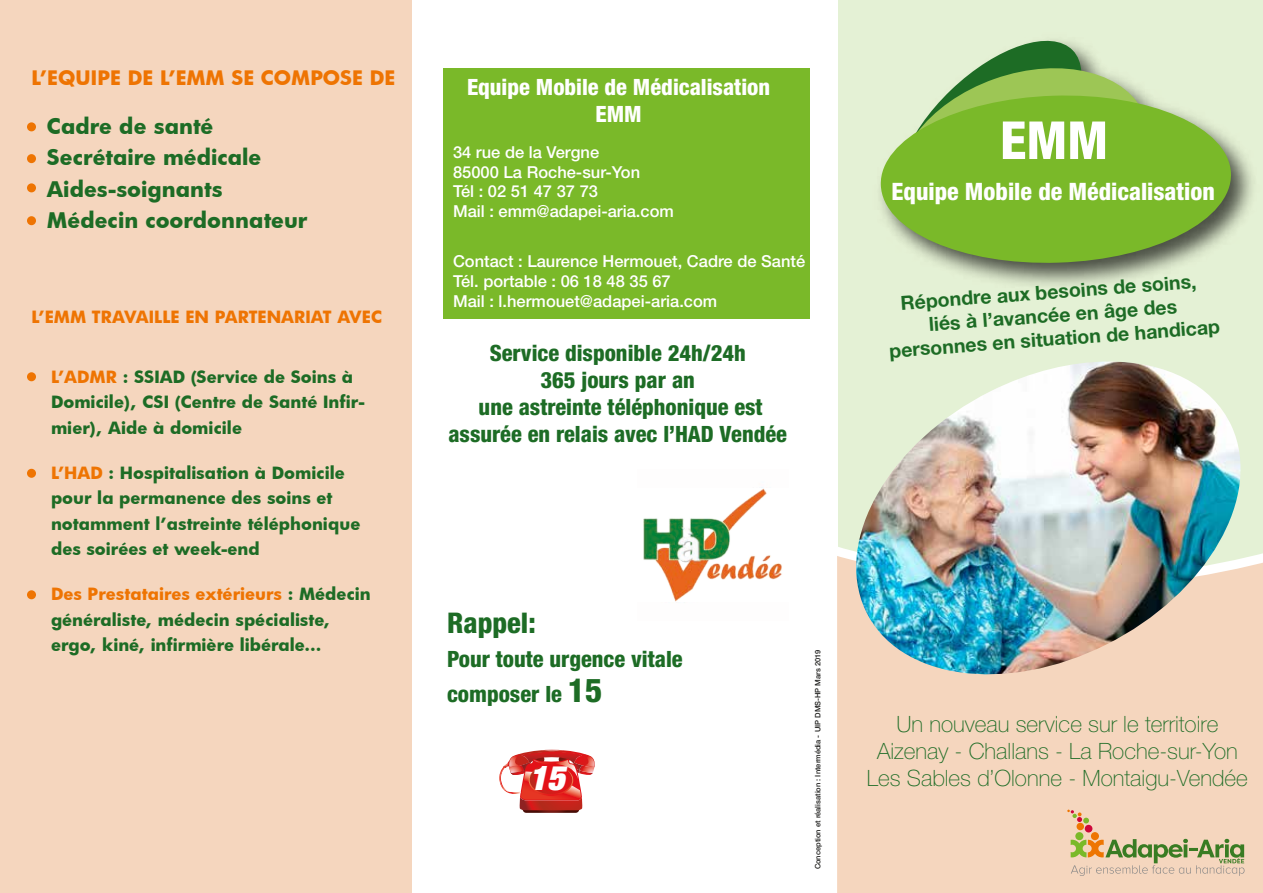
<style>
.page{position:relative;width:1263px;height:893px;background:#fff}
.page>*{position:absolute;margin:0;border:0;box-sizing:border-box;transform-origin:0 0}
.t1{font:800 condensed 52.5px "Helvetica Neue LT Std";color:#fff}
.t2{font:italic 900 condensed 33.9px "Helvetica Neue LT Std";color:#fff}
.t3{font:800 condensed 28.5px "Helvetica Neue LT Std";color:#1d6c25}
.t4{font:800 condensed 24px "Helvetica Neue LT Std";color:#fff}
.t5{font:800 condensed 22.5px/27px "Helvetica Neue LT Std";color:#1d6c25}
.t6{font:100 22.5px/27px "Helvetica Neue LT Std";color:#1d6c25;text-align:center}
.t7{font:800 condensed 22.5px/27px "Helvetica Neue LT Std";color:#fff;text-align:center}
.t8{font:700 21px/31.5px "Futura";color:#1d6c25}
.t9{font:700 19.5px/23.4px "Helvetica Neue LT Std";color:#1d6c25;text-align:center}
.t10{font:700 19.5px "Futura";color:#ee7402}
.t11{font:700 16.5px/25.5px "Futura";color:#1d6c25}
.t12{font:500 16.5px/19.8px "Helvetica Neue LT Std";color:#fff}
.t13{font:700 16.5px "Futura";color:#ee7402}
.t14{font:500 7.5px "Helvetica Neue LT Std";color:#1d1d1b}
.s1{color:#ee7402}
.s2{font-size:33px}
</style>
<div class="page">
<div style="left:838px;top:0;width:425px;height:361px;background:#e4f1d5"></div>
<div style="left:837px;top:682px;width:426px;height:211px;background:#f5d6be"></div>
<div style="left:0;top:0;width:412px;height:893px;background:#f5d6be"></div>
<img style="left:643px;top:487px;width:139px;height:115px">
<div style="left:1085px;top:825px;width:7px;height:7px;background:#ce073a;border-radius:50%"></div>
<div style="left:1076px;top:823px;width:8px;height:7px;background:#ee7502;border-radius:50%"></div>
<svg style="left:1067px;top:810px;width:22px;height:13px"></svg>
<div style="left:1091px;top:832px;width:8px;height:8px;background:#ee7502;border-radius:50%"></div>
<div style="left:1075px;top:832px;width:8px;height:8px;background:#7ab929;border-radius:50%"></div>
<svg style="left:1071px;top:839px;width:173px;height:37px;background:#c7bd93"></svg>
<img style="left:837px;top:361px;width:426px;height:321px">
<svg style="left:523px;top:805px;width:56px;height:8px"></svg>
<svg style="left:499px;top:750px;width:96px;height:60px"></svg>
<div style="left:443px;top:68px;width:367px;height:251px;background:#7ab929"></div>
<img style="left:869px;top:29px;width:394px;height:267px">
<svg style="left:885px;top:28px;width:209px;height:27px;background:#c8debc"></svg>
<svg style="left:885px;top:55px;width:276px;height:38px;background:#a8c98e"></svg>
<svg style="left:879px;top:93px;width:353px;height:173px;background:#89bc47"></svg>
<div style="left:27px;top:372px;width:9px;height:9px;background:#ee7402;border-radius:50%"></div>
<div style="left:27px;top:216px;width:9px;height:9px;background:#ee7402;border-radius:50%"></div>
<div style="left:27px;top:183px;width:9px;height:9px;background:#ee7402;border-radius:50%"></div>
<div style="left:27px;top:154px;width:9px;height:9px;background:#ee7402;border-radius:50%"></div>
<div style="left:27px;top:122px;width:9px;height:9px;background:#ee7402;border-radius:50%"></div>
<div style="left:27px;top:469px;width:9px;height:9px;background:#ee7402;border-radius:50%"></div>
<div style="left:27px;top:590px;width:9px;height:9px;background:#ee7402;border-radius:50%"></div>
<p class="t10" style="left:32px;top:63px;width:365px">L’EQUIPE DE L’EMM SE COMPOSE DE</p>
<h3 class="t7" style="left:467px;top:73px;width:305px">Equipe Mobile de Médicalisation<br>EMM</h3>
<p class="t12" style="left:453px;top:142px;width:222px">34 rue de la Vergne<br>85000 La Roche-sur-Yon<br>Tél : 02 51 47 37 73<br>Mail : emm@adapei-aria.com</p>
<p class="t12" style="left:453px;top:251px;width:354px">Contact : Laurence Hermouet, Cadre de Santé<br>Tél. portable : 06 18 48 35 67<br>Mail : l.hermouet@adapei-aria.com</p>
<p class="t8" style="left:47px;top:110px;width:262px">Cadre de santé<br>Secrétaire médicale<br>Aides-soignants<br>Médecin coordonnateur</p>
<h1 class="t1" style="left:1000px;top:108px;width:109px">EMM</h1>
<h3 class="t4" style="left:891px;top:176px;width:325px">Equipe Mobile de Médicalisation</h3>
<p class="t9" style="left:885px;top:291px;width:333px;rotate:-4deg">Répondre aux besoins de soins, liés à l’avancée en âge des personnes en situation de handicap</p>
<p class="t13" style="left:32px;top:305px;width:352px">L’EMM TRAVAILLE EN PARTENARIAT AVEC</p>
<h3 class="t5" style="left:448px;top:339px;width:340px;text-align:center">Service disponible 24h/24h<br>365 jours par an<br>une astreinte téléphonique est assurée en relais avec l’HAD Vendée</h3>
<p class="t11" style="left:51px;top:363px;width:315px"><span class="s1">L’ADMR</span> : SSIAD (Service de Soins à<br>Domicile), CSI (Centre de Santé Infir&shy;mier), Aide à domicile</p>
<p class="t11" style="left:51px;top:459px;width:311px"><span class="s1">L’HAD</span> : Hospitalisation à Domicile pour la permanence des soins et notamment l’astreinte téléphonique des soirées et week-end</p>
<p class="t11" style="left:51px;top:581px;width:321px"><span class="s1">Des Prestataires extérieurs</span> : Médecin généraliste, médecin spécialiste, ergo, kiné, infirmière libérale...</p>
<h3 class="t3" style="left:447px;top:605px;width:90px">Rappel:</h3>
<h3 class="t5" style="left:447px;top:642px;width:237px;line-height:34.5px">Pour toute urgence vitale composer le <span class="s2">15</span></h3>
<p class="t14" style="left:813px;top:869px;width:221px;rotate:-90deg">Conception et réalisation : Intermédia - UIP DMS-HP Mars 2019</p>
<h3 class="t6" style="left:867px;top:710px;width:382px">Un nouveau service sur le territoire<br>Aizenay - Challans - La Roche-sur-Yon<br>Les Sables d’Olonne - Montaigu-Vendée</h3>
<h2 class="t2" style="left:529px;top:757px;width:37px">15</h2>
</div>
